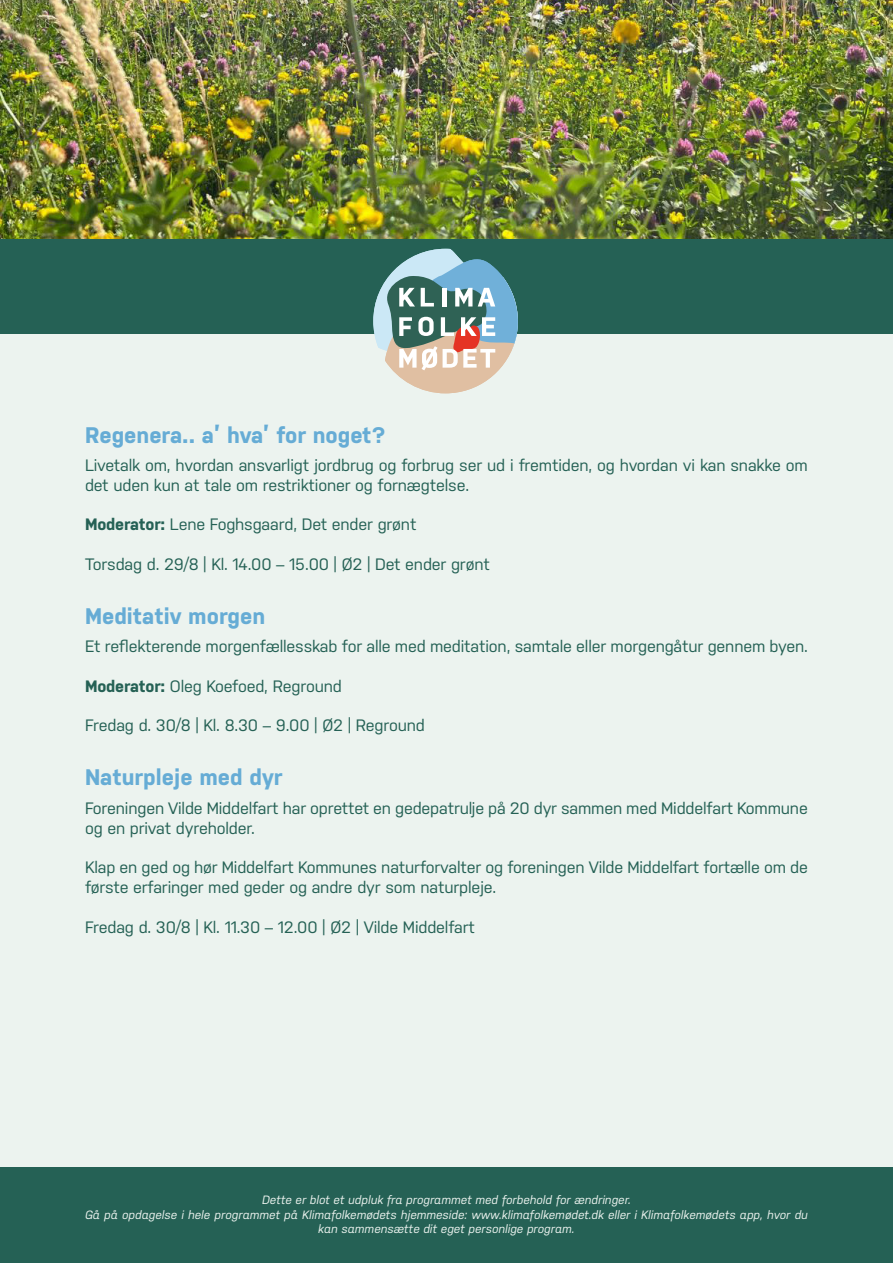
<style>
.page{position:relative;width:893px;height:1263px;background:#fff}
.page>*{position:absolute;margin:0;border:0;box-sizing:border-box;transform-origin:0 0}
.Under_overskrift{font:700 22.5px "Nudista";color:#66acd5}
.Brød{font:16.5px/19.8px "Nudista";letter-spacing:-.01em;color:#256155}
.t1{font:italic 12px/14.4px "Nudista";color:#ecf3ef;text-align:center}
.s1{font-weight:700}
</style>
<div class="page">
<div style="left:0;top:334px;width:893px;height:833px;background:#ecf3ef"></div>
<div style="left:0;top:238px;width:893px;height:96px;background:#256155"></div>
<div style="left:0;top:1167px;width:893px;height:96px;background:#256155"></div>
<svg style="left:373px;top:249px;width:145px;height:144px"></svg>
<img style="left:0;top:0;width:893px;height:238px">
<p class="Under_overskrift" style="left:85px;top:422px;width:302px">Regenera.. a’ hva’ for noget?</p>
<p class="Brød" style="left:85px;top:455px;width:724px">Livetalk om, hvordan ansvarligt jordbrug og forbrug ser ud i fremtiden, og hvordan vi kan snakke om det uden kun at tale om restriktioner og fornægtelse.</p>
<p class="Brød" style="left:85px;top:514px;width:333px"><span class="s1">Moderator:</span> Lene Foghsgaard, Det ender grønt</p>
<p class="Brød" style="left:85px;top:554px;width:406px">Torsdag d. 29/8 | Kl. 14.00 – 15.00 | Ø2 | Det ender grønt</p>
<p class="Under_overskrift" style="left:85px;top:603px;width:182px">Meditativ morgen</p>
<p class="Brød" style="left:85px;top:636px;width:724px">Et reflekterende morgenfællesskab for alle med meditation, samtale eller morgengåtur gennem byen.</p>
<p class="Brød" style="left:85px;top:676px;width:258px"><span class="s1">Moderator:</span> Oleg Koefoed, Reground</p>
<p class="Brød" style="left:85px;top:716px;width:341px">Fredag d. 30/8 | Kl. 8.30 – 9.00 | Ø2 | Reground</p>
<p class="Under_overskrift" style="left:85px;top:765px;width:199px">Naturpleje med dyr</p>
<p class="Brød" style="left:85px;top:798px;width:724px">Foreningen Vilde Middelfart har oprettet en gedepatrulje på 20 dyr sammen med Middelfart Kommune og en privat dyreholder.</p>
<p class="Brød" style="left:85px;top:857px;width:724px">Klap en ged og hør Middelfart Kommunes naturforvalter og foreningen Vilde Middelfart fortælle om de første erfaringer med geder og andre dyr som naturpleje.</p>
<p class="Brød" style="left:85px;top:917px;width:391px">Fredag d. 30/8 | Kl. 11.30 – 12.00 | Ø2 | Vilde Middelfart</p>
<p class="t1" style="left:85px;top:1193px;width:724px">Dette er blot et udpluk fra programmet med forbehold for ændringer.<br>Gå på opdagelse i hele programmet på Klimafolkemødets hjemmeside: www.klimafolkemødet.dk eller i Klimafolkemødets app, hvor du kan sammensætte dit eget personlige program.</p>
</div>
